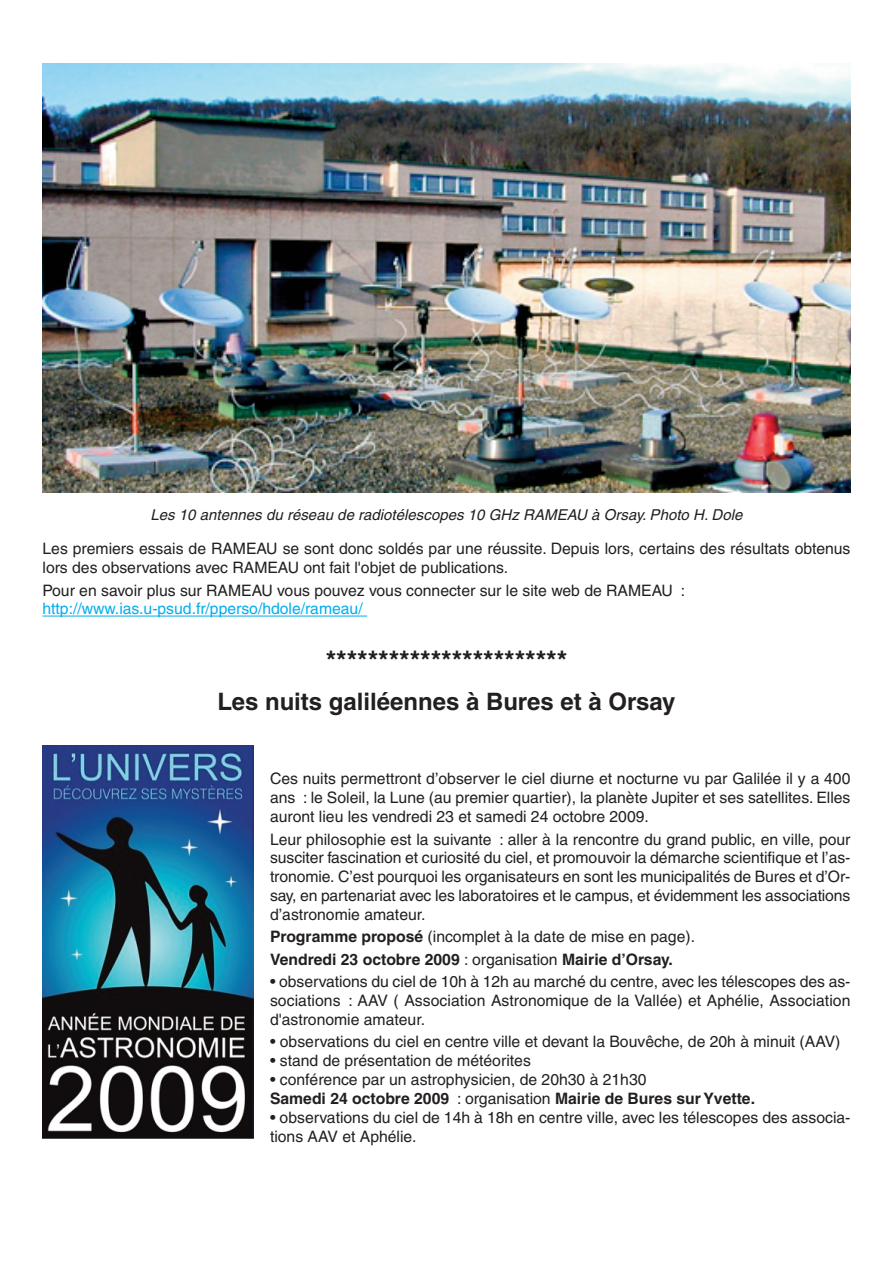
<style>
.page{position:relative;width:893px;height:1263px;background:#fff}
.page>*{position:absolute;margin:0;border:0;box-sizing:border-box;transform-origin:0 0}
.t1{font:700 27px "Helvetica";color:#231f20}
.t2{font:700 24px "Helvetica";color:#231f20}
.t3{font:15.75px/18.9px "Helvetica";color:#231f20;text-align:justify}
.t4{font:700 15.75px/22.4px "Helvetica";color:#231f20}
.t5{font:15.75px "Helvetica";color:#00aeef}
.t6{font:italic 15px "Helvetica";letter-spacing:.005em;color:#231f20}
.s1{font-weight:400}
.s2{font-weight:700}
</style>
<div class="page">
<img style="left:43px;top:63px;width:807px;height:430px">
<img style="left:43px;top:745px;width:210px;height:394px">
<hr style="left:43px;top:616px;width:324px;height:1px;background:#00aeef">
<p class="t6" style="left:150px;top:509px;width:594px">Les 10 antennes du réseau de radiotélescopes 10 GHz RAMEAU à Orsay. Photo H. Dole</p>
<p class="t3" style="left:43px;top:541px;width:809px">Les premiers essais de RAMEAU se sont donc soldés par une réussite. Depuis lors, certains des résultats obtenus lors des observations avec RAMEAU ont fait l'objet de publications.</p>
<p class="t3" style="left:43px;top:582px;width:644px">Pour en savoir plus sur RAMEAU vous pouvez vous connecter sur le site web de RAMEAU :</p>
<p class="t5" style="left:43px;top:603px;width:322px">http://www.ias.u-psud.fr/pperso/hdole/rameau/</p>
<h1 class="t1" style="left:326px;top:651px;width:243px">***********************</h1>
<h2 class="t2" style="left:217px;top:693px;width:460px">Les nuits galiléennes à Bures et à Orsay</h2>
<p class="t3" style="left:270px;top:771px;width:582px">Ces nuits permettront d’observer le ciel diurne et nocturne vu par Galilée il y a 400 ans : le Soleil, la Lune (au premier quartier), la planète Jupiter et ses satellites. Elles auront lieu les vendredi 23 et samedi 24 octobre 2009.</p>
<p class="t3" style="left:270px;top:831px;width:582px">Leur philosophie est la suivante : aller à la rencontre du grand public, en ville, pour susciter fascination et curiosité du ciel, et promouvoir la démarche scientifique et l’as&shy;tronomie. C’est pourquoi les organisateurs en sont les municipalités de Bures et d’Or&shy;say, en partenariat avec les laboratoires et le campus, et évidemment les associations d’astronomie amateur.</p>
<p class="t4" style="left:270px;top:927px;width:426px">Programme proposé <span class="s1">(incomplet à la date de mise en page).<br></span>Vendredi 23 octobre 2009 <span class="s1">: organisation</span> Mairie d’Orsay.</p>
<p class="t3" style="left:270px;top:973px;width:582px">• observations du ciel de 10h à 12h au marché du centre, avec les télescopes des as&shy;sociations : AAV ( Association Astronomique de la Vallée) et Aphélie, Association d'astronomie amateur.</p>
<p class="t3" style="left:270px;top:1034px;width:572px">• observations du ciel en centre ville et devant la Bouvêche, de 20h à minuit (AAV)</p>
<p class="t3" style="left:270px;top:1052px;width:262px">• stand de présentation de météorites</p>
<p class="t3" style="left:270px;top:1071px;width:487px">• conférence par un astrophysicien, de 20h30 à 21h30<br><span class="s2">Samedi 24 octobre 2009</span> : organisation <span class="s2">Mairie de Bures sur Yvette.</span></p>
<p class="t3" style="left:270px;top:1109px;width:582px">• observations du ciel de 14h à 18h en centre ville, avec les télescopes des associa&shy;tions AAV et Aphélie.</p>
</div>
